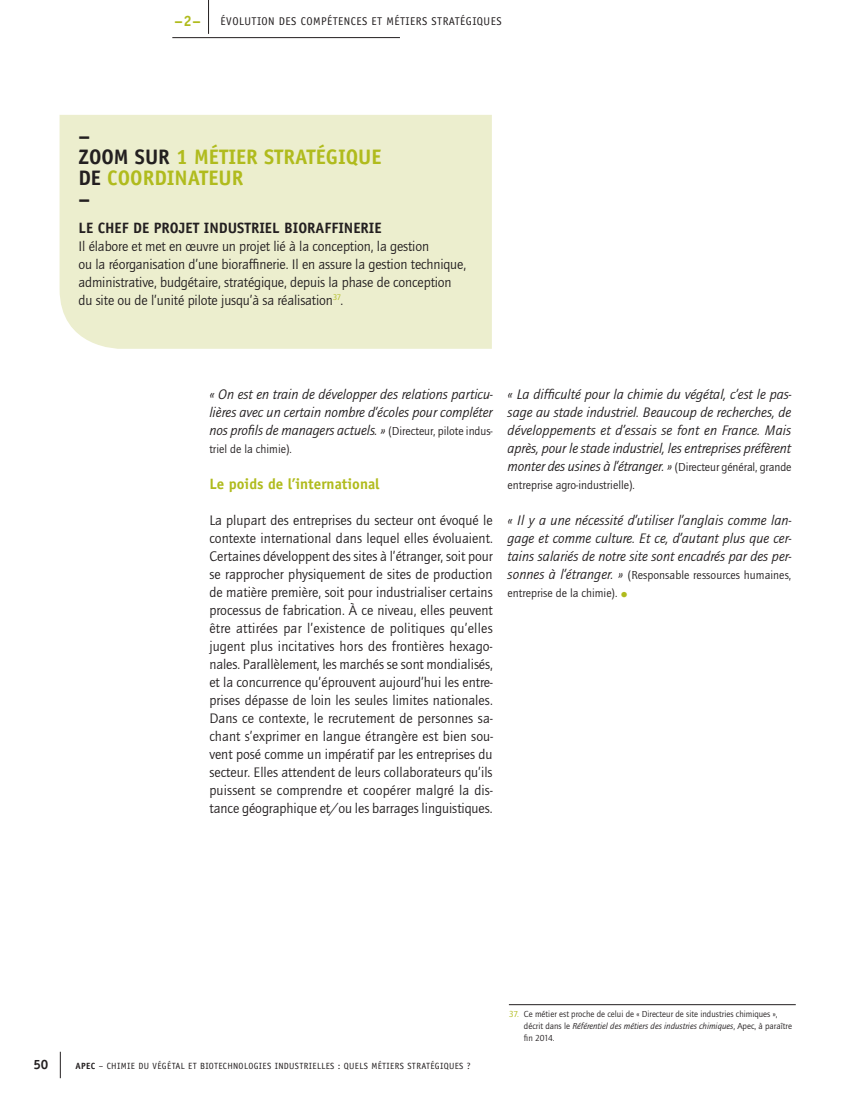
<style>
.page{position:relative;width:851px;height:1106px;background:#fff}
.page>*{position:absolute;margin:0;border:0;box-sizing:border-box;transform-origin:0 0}
.t1{font:700 21px/21px "Officina Sans";color:#b0bb1d}
.t2{font:700 15px "Officina Sans";color:#231f20}
.t3{font:700 15px "Officina Sans";color:#b0bb1d}
.t4{font:14.25px/18px "Quay Itc T";letter-spacing:-.01em;color:#231f20;text-align:justify}
.t5{font:italic 14.25px/18px "Quay Itc T";letter-spacing:-.005em;color:#231f20;text-align:justify}
.t6{font:700 13.5px "Officina Sans";color:#231f20}
.t7{font:12px/18px "Quay Itc T";color:#231f20}
.t8{font:11.25px "Officina Sans";letter-spacing:.04em;color:#231f20}
.t9{font:9px/12px "Quay Itc T";color:#231f20}
.t10{font:9px "Officina Sans";letter-spacing:.04em;color:#231f20}
.s1{color:#231f20}
.s2{font-style:normal;font-size:12px}
.s3{font-style:italic;font-size:14.25px}
.s4{font-family:"Officina Sans";font-weight:700;font-size:15px;color:#b0bb1d}
.s5{font-weight:700}
.s6{color:#b0bb1d}
.s7{font-style:italic}
</style>
<div class="page">
<hr style="left:172px;top:37px;width:228px;height:1px;background:#231f20">
<hr style="left:208px;top:0;width:1px;height:34px;background:#231f20">
<svg style="left:60px;top:1051px;width:1px;height:27px"></svg>
<div style="left:60px;top:115px;width:432px;height:234px;background:#eceece"></div>
<hr style="left:509px;top:1004px;width:286px;height:1px;background:#231f20">
<p class="t3" style="left:174px;top:11px;width:28px">–2–</p>
<p class="t8" style="left:220px;top:15px;width:282px">ÉVOLUTION DES COMPÉTENCES ET MÉTIERS STRATÉGIQUES</p>
<h1 class="t1" style="left:78px;top:125px;width:302px"><span class="s1">–<br>ZOOM SUR</span> 1 MÉTIER STRATÉGIQUE<br><span class="s1">DE</span> COORDINATEUR<br><span class="s1">–</span></h1>
<p class="t2" style="left:78px;top:219px;width:303px">LE CHEF DE PROJET INDUSTRIEL BIORAFFINERIE</p>
<p class="t4" style="left:78px;top:237px;width:389px;text-align:left">Il élabore et met en œuvre un projet lié à la conception, la gestion<br>ou la réorganisation d’une bioraffinerie. Il en assure la gestion technique, administrative, budgétaire, stratégique, depuis la phase de conception du site ou de l’unité pilote jusqu’à sa réalisation<sup>37</sup>.</p>
<p class="t5" style="left:209px;top:385px;width:285px">« On est en train de développer des relations particu&shy;lières avec un certain nombre d’écoles pour compléter nos profils de managers actuels. » <span class="s2">(Directeur, pilote indus-</span></p>
<p class="t7" style="left:209px;top:439px;width:84px">triel de la chimie).</p>
<p class="t3" style="left:209px;top:474px;width:172px">LE POIDS DE L’INTERNATIONAL</p>
<p class="t4" style="left:209px;top:511px;width:285px">La plupart des entreprises du secteur ont évoqué le contexte international dans lequel elles évoluaient.<br>Certaines développent des sites à l’étranger, soit pour se rapprocher physiquement de sites de production de matière première, soit pour industrialiser certains processus de fabrication. À ce niveau, elles peuvent être attirées par l’existence de politiques qu’elles jugent plus incitatives hors des frontières hexago&shy;nales. Parallèlement, les marchés se sont mondialisés, et la concurrence qu’éprouvent aujourd’hui les entre&shy;prises dépasse de loin les seules limites nationales.<br>Dans ce contexte, le recrutement de personnes sa&shy;chant s’exprimer en langue étrangère est bien sou&shy;vent posé comme un impératif par les entreprises du secteur. Elles attendent de leurs collaborateurs qu’ils puissent se comprendre et coopérer malgré la dis&shy;tance géographique et/ou les barrages linguistiques.</p>
<p class="t5" style="left:507px;top:385px;width:285px">« La difficulté pour la chimie du végétal, c’est le pas&shy;sage au stade industriel. Beaucoup de recherches, de développements et d’essais se font en France. Mais après, pour le stade industriel, les entreprises préfèrent monter des usines à l’étranger. » <span class="s2">(Directeur général, grande</span></p>
<p class="t7" style="left:507px;top:475px;width:129px">entreprise agro-industrielle).</p>
<p class="t5" style="left:507px;top:511px;width:285px">« Il y a une nécessité d’utiliser l’anglais comme lan&shy;gage et comme culture. Et ce, d’autant plus que cer&shy;tains salariés de notre site sont encadrés par des per-</p>
<p class="t7" style="left:507px;top:565px;width:285px"><span class="s3">sonnes à l’étranger. »</span> (Responsable ressources humaines, entreprise de la chimie). <span class="s4">•</span></p>
<p class="t6" style="left:33px;top:1055px;width:17px">50</p>
<p class="t10" style="left:76px;top:1060px;width:396px"><span class="s5">APEC</span> – CHIMIE DU VÉGÉTAL ET BIOTECHNOLOGIES INDUSTRIELLES : QUELS MÉTIERS STRATÉGIQUES ?</p>
<p class="t9" style="left:524px;top:1007px;width:269px;text-indent:-15px"><span class="s6">37.</span> Ce métier est proche de celui de « Directeur de site industries chimiques », décrit dans le <span class="s7">Référentiel des métiers des industries chimiques</span>, Apec, à paraître fin 2014.</p>
</div>
